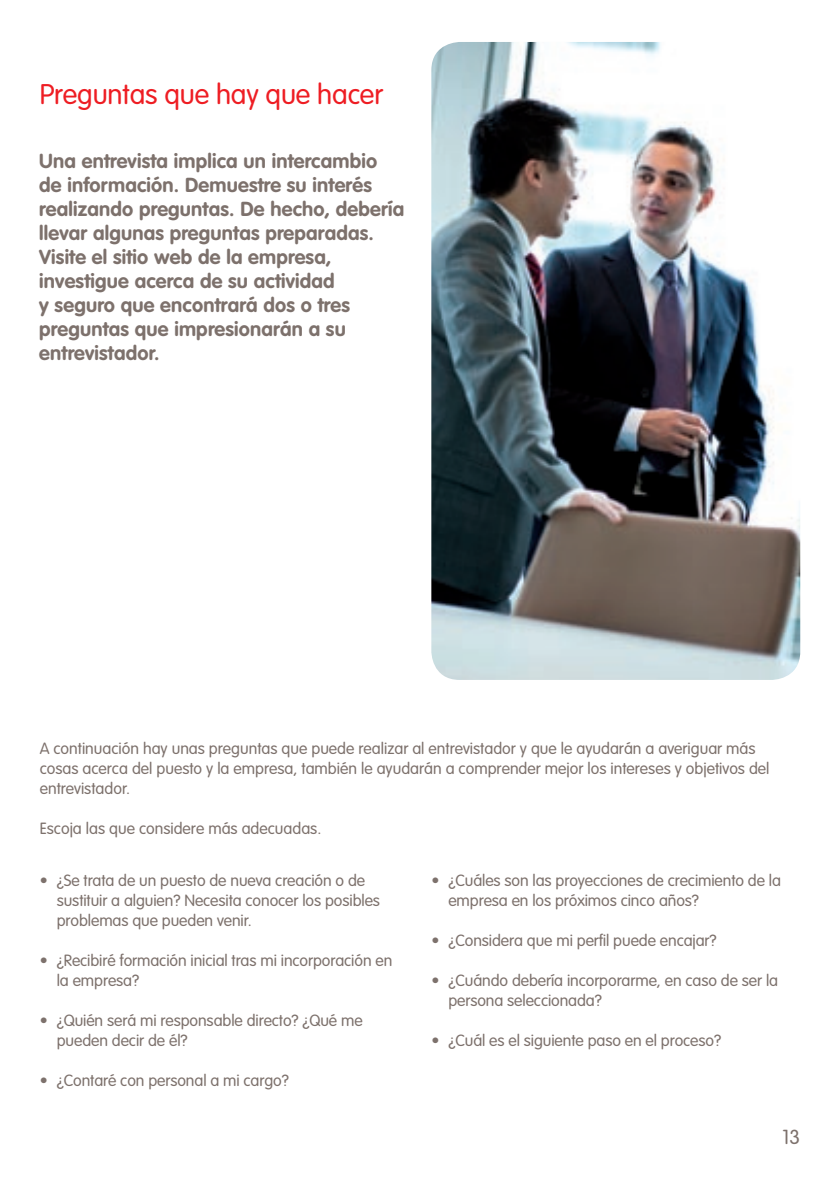
<style>
.page{position:relative;width:840px;height:1191px;background:#fff}
.page>*{position:absolute;margin:0;border:0;box-sizing:border-box;transform-origin:0 0}
._09_Body_text_14_16p{font:300 28px "VAG Rounded";letter-spacing:-.005em;color:#ee1d23}
._10_Sub-head_10_12pt{font:700 20px/24px "VAG Rounded";letter-spacing:.01em;color:#7d716c}
.t1{font:300 20px "VAG Rounded";color:#7d716c}
._11_Body_text_10_12p{font:300 16px/20px "VAG Rounded";letter-spacing:-.005em;color:#7d716c}
._13_Body_text_8_10pt{font:300 16px/20px "VAG Rounded";color:#7d716c}
</style>
<div class="page">
<img style="left:431px;top:42px;width:368px;height:638px">
<p class="_09_Body_text_14_16p" style="left:40px;top:78px;width:345px">Preguntas que hay que hacer</p>
<p class="_10_Sub-head_10_12pt" style="left:39px;top:148px;width:366px">Una entrevista implica un intercambio de información. Demuestre su interés realizando preguntas. De hecho, debería llevar algunas preguntas preparadas.<br>Visite el sitio web de la empresa, investigue acerca de su actividad<br>y seguro que encontrará dos o tres preguntas que impresionarán a su entrevistador.</p>
<p class="_13_Body_text_8_10pt" style="left:40px;top:738px;width:731px">A continuación hay unas preguntas que puede realizar al entrevistador y que le ayudarán a averiguar más cosas acerca del puesto y la empresa, también le ayudarán a comprender mejor los intereses y objetivos del entrevistador.</p>
<p class="_13_Body_text_8_10pt" style="left:40px;top:818px;width:283px">Escoja las que considere más adecuadas.</p>
<p class="_11_Body_text_10_12p" style="left:57px;top:870px;width:324px;text-indent:-17px">• ¿Se trata de un puesto de nueva creación o de sustituir a alguien? Necesita conocer los posibles problemas que pueden venir.</p>
<p class="_11_Body_text_10_12p" style="left:57px;top:950px;width:337px;text-indent:-17px">• ¿Recibiré formación inicial tras mi incorporación en la empresa?</p>
<p class="_11_Body_text_10_12p" style="left:57px;top:1010px;width:307px;text-indent:-17px">• ¿Quién será mi responsable directo? ¿Qué me pueden decir de él?</p>
<p class="_11_Body_text_10_12p" style="left:40px;top:1070px;width:250px">• ¿Contaré con personal a mi cargo?</p>
<p class="_11_Body_text_10_12p" style="left:448px;top:870px;width:334px;text-indent:-17px">• ¿Cuáles son las proyecciones de crecimiento de la empresa en los próximos cinco años?</p>
<p class="_11_Body_text_10_12p" style="left:431px;top:930px;width:287px">• ¿Considera que mi perfil puede encajar?</p>
<p class="_11_Body_text_10_12p" style="left:448px;top:970px;width:331px;text-indent:-17px">• ¿Cuándo debería incorporarme, en caso de ser la persona seleccionada?</p>
<p class="_11_Body_text_10_12p" style="left:431px;top:1030px;width:291px">• ¿Cuál es el siguiente paso en el proceso?</p>
<p class="t1" style="left:782px;top:1125px;width:19px">13</p>
</div>
